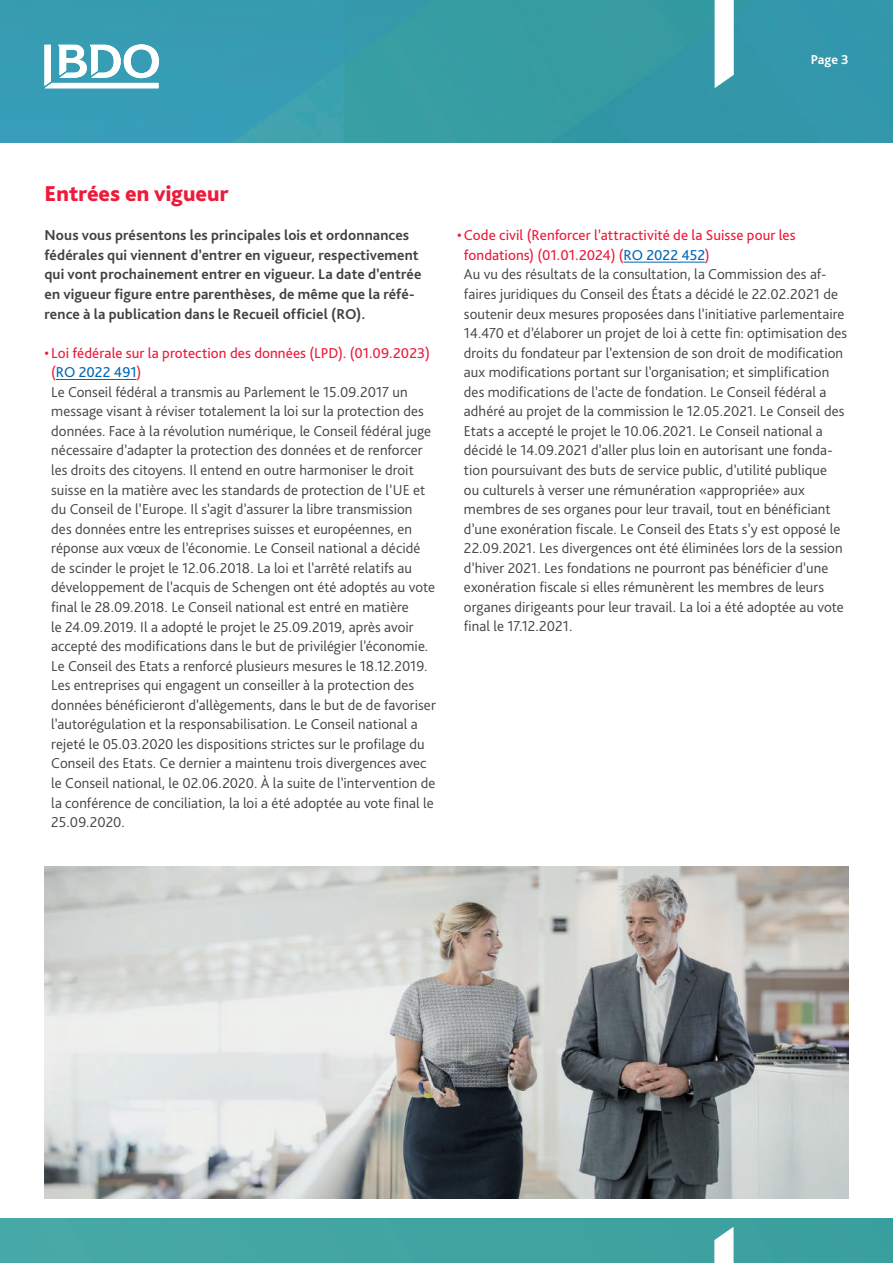
<style>
.page{position:relative;width:893px;height:1263px;background:#fff}
.page>*{position:absolute;margin:0;border:0;box-sizing:border-box;transform-origin:0 0}
.t1{font:800 22.5px "Bliss Pro";color:#ed1a3a}
.t2{font:300 15px/19.5px "Bliss Pro";color:#414140}
.t3{font:700 15px/19.5px "Bliss Pro";letter-spacing:.01em;color:#414140}
.t4{font:700 13.5px "Bliss Pro";color:#fff}
.s1{font-weight:400;color:#ed1a3a}
.s2{font-weight:400;color:#0166b3}
</style>
<div class="page">
<img style="left:0;top:0;width:892px;height:143px">
<div style="left:0;top:1218px;width:892px;height:45px;background:#42a4a1"></div>
<svg style="left:714px;top:1227px;width:19px;height:36px"></svg>
<svg style="left:714px;top:0;width:19px;height:88px"></svg>
<svg style="left:44px;top:44px;width:115px;height:44px"></svg>
<hr style="left:56px;top:379px;width:80px;height:1px;background:#0166b3">
<img style="left:44px;top:866px;width:804px;height:333px">
<hr style="left:623px;top:262px;width:82px;height:1px;background:#0166b3">
<p class="t4" style="left:810px;top:55px;width:39px">Page 3</p>
<h1 class="t1" style="left:44px;top:185px;width:186px">Entrées en vigueur</h1>
<p class="t3" style="left:44px;top:227px;width:378px">Nous vous présentons les principales lois et ordonnances fédérales qui viennent d’entrer en vigueur, respectivement qui vont prochainement entrer en vigueur. La date d’entrée en vigueur figure entre parenthèses, de même que la réfé&shy;rence à la publication dans le Recueil officiel (RO).</p>
<p class="t2" style="left:51px;top:344px;width:386px;text-indent:-7px"><span class="s1">• Loi fédérale sur la protection des données (LPD). (01.09.2023) (</span><span class="s2">RO 2022 491</span><span class="s1">)<br></span>Le Conseil fédéral a transmis au Parlement le 15.09.2017 un message visant à réviser totalement la loi sur la protection des données. Face à la révolution numérique, le Conseil fédéral juge nécessaire d’adapter la protection des données et de renforcer les droits des citoyens. Il entend en outre harmoniser le droit suisse en la matière avec les standards de protection de l’UE et du Conseil de l’Europe. Il s’agit d’assurer la libre transmission des données entre les entreprises suisses et européennes, en réponse aux vœux de l’économie. Le Conseil national a décidé de scinder le projet le 12.06.2018. La loi et l’arrêté relatifs au développement de l’acquis de Schengen ont été adoptés au vote final le 28.09.2018. Le Conseil national est entré en matière<br>le 24.09.2019. Il a adopté le projet le 25.09.2019, après avoir accepté des modifications dans le but de privilégier l’économie.<br>Le Conseil des Etats a renforcé plusieurs mesures le 18.12.2019.<br>Les entreprises qui engagent un conseiller à la protection des données bénéficieront d’allègements, dans le but de de favoriser l’autorégulation et la responsabilisation. Le Conseil national a rejeté le 05.03.2020 les dispositions strictes sur le profilage du Conseil des Etats. Ce dernier a maintenu trois divergences avec le Conseil national, le 02.06.2020. À la suite de l’intervention de la conférence de conciliation, la loi a été adoptée au vote final le 25.09.2020.</p>
<p class="t2" style="left:464px;top:227px;width:385px;text-indent:-7px"><span class="s1">• Code civil (Renforcer l’attractivité de la Suisse pour les fondations) (01.01.2024) (</span><span class="s2">RO 2022 452</span><span class="s1">)<br></span>Au vu des résultats de la consultation, la Commission des af&shy;faires juridiques du Conseil des États a décidé le 22.02.2021 de soutenir deux mesures proposées dans l’initiative parlementaire 14.470 et d’élaborer un projet de loi à cette fin: optimisation des droits du fondateur par l’extension de son droit de modification aux modifications portant sur l’organisation; et simplification des modifications de l’acte de fondation. Le Conseil fédéral a adhéré au projet de la commission le 12.05.2021. Le Conseil des Etats a accepté le projet le 10.06.2021. Le Conseil national a décidé le 14.09.2021 d’aller plus loin en autorisant une fonda&shy;tion poursuivant des buts de service public, d’utilité publique<br>ou culturels à verser une rémunération «appropriée» aux membres de ses organes pour leur travail, tout en bénéficiant d’une exonération fiscale. Le Conseil des Etats s’y est opposé le 22.09.2021. Les divergences ont été éliminées lors de la session d’hiver 2021. Les fondations ne pourront pas bénéficier d’une exonération fiscale si elles rémunèrent les membres de leurs organes dirigeants pour leur travail. La loi a été adoptée au vote final le 17.12.2021.</p>
</div>
